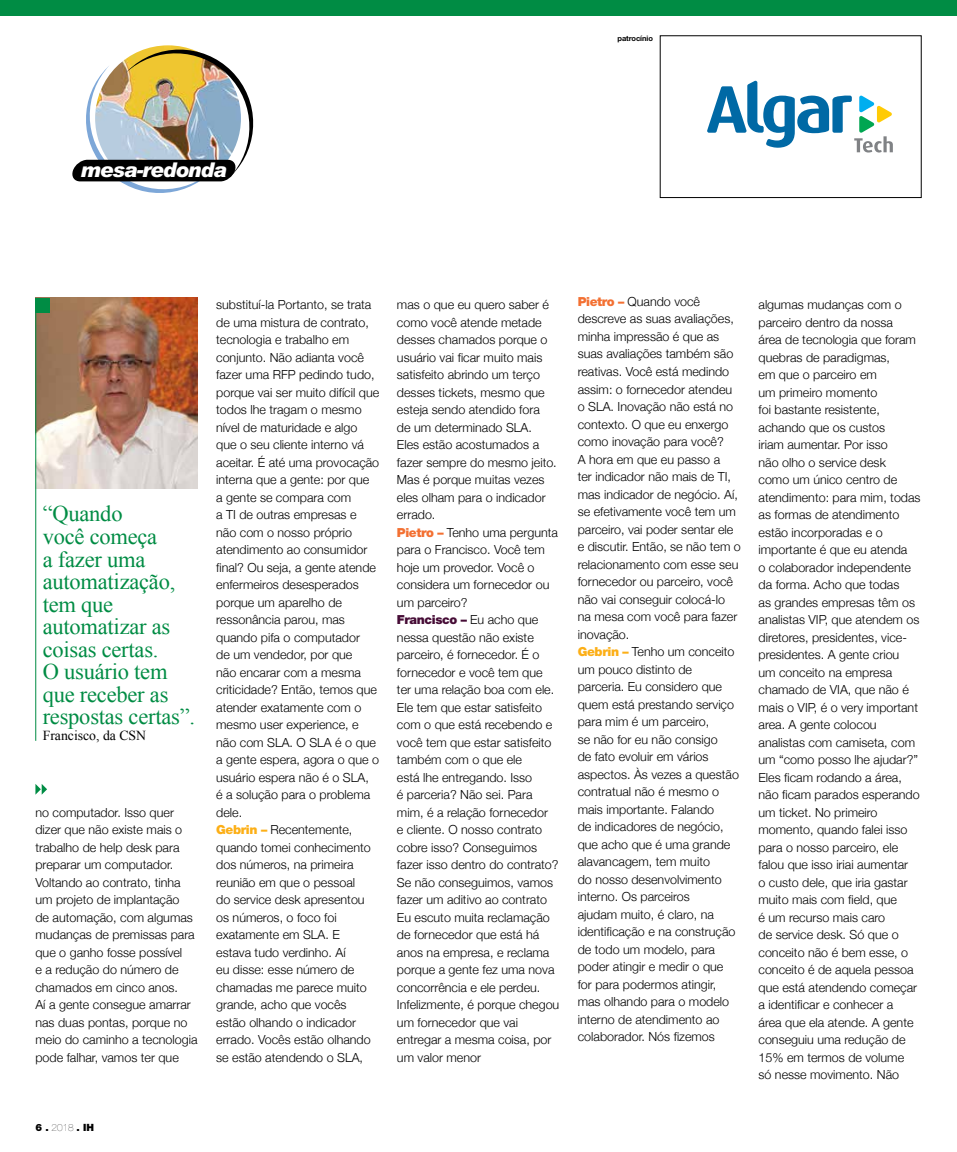
<style>
.page{position:relative;width:957px;height:1152px;background:#fff}
.page>*{position:absolute;margin:0;border:0;box-sizing:border-box;transform-origin:0 0}
.t1{font:22.5px/22.5px "Times New Roman";letter-spacing:-.01em;color:#008c44}
.t2{font:italic 900 20.38px "Arial";letter-spacing:-.05em;color:#fff}
.t3{font:13.75px "Times New Roman";color:#000}
.t4{font:300 12.5px/17.5px "Helvetica Neue";color:#000}
.t5{font:900 12.5px "Helvetica Neue LT Std";letter-spacing:-.03em;color:#460c36}
.t6{font:900 10px "Helvetica Neue LT Std";color:#000}
.t7{font:700 7.5px "Helvetica Neue LT Std";letter-spacing:-.01em;color:#000}
.s1{font-family:"Helvetica Neue LT Std";font-weight:900;color:#fcaf17}
.s2{font-family:"Helvetica Neue LT Std";font-weight:900;color:#f37032}
.s3{font-family:"Helvetica Neue";font-weight:300;color:#000}
.s4{font-weight:200}
</style>
<div class="page">
<img style="left:72px;top:45px;width:181px;height:148px">
<img style="left:36px;top:298px;width:161px;height:190px">
<hr style="left:35px;top:298px;width:1px;height:443px;background:#008c44">
<div style="left:36px;top:298px;width:14px;height:14px;background:#008c44"></div>
<svg style="left:35px;top:784px;width:12px;height:10px"></svg>
<div style="left:0;top:0;width:957px;height:15px;background:#008c44"></div>
<div style="left:660px;top:35px;width:261px;height:163px;border:1px solid #000"></div>
<svg style="left:707px;top:81px;width:186px;height:71px"></svg>
<h2 class="t2" style="left:81px;top:157px;width:147px">mesa-redonda</h2>
<p class="t7" style="left:617px;top:33px;width:37px">patrocínio</p>
<h1 class="t1" style="left:43px;top:502px;width:154px">“Quando<br>você começa<br>a fazer uma automatização, tem que automatizar as coisas certas.<br>O usuário tem que receber as respostas certas”.</h1>
<p class="t3" style="left:43px;top:726px;width:105px">Francisco, da CSN</p>
<p class="t4" style="left:35px;top:802px;width:164px">no computador. Isso quer dizer que não existe mais o trabalho de help desk para preparar um computador.<br>Voltando ao contrato, tinha um projeto de implantação<br>de automação, com algumas mudanças de premissas para que o ganho fosse possível<br>e a redução do número de chamados em cinco anos.<br>Aí a gente consegue amarrar nas duas pontas, porque no meio do caminho a tecnologia pode falhar, vamos ter que</p>
<p class="t4" style="left:216px;top:295px;width:165px">substituí-la Portanto, se trata de uma mistura de contrato, tecnologia e trabalho em conjunto. Não adianta você fazer uma RFP pedindo tudo, porque vai ser muito difícil que todos lhe tragam o mesmo nível de maturidade e algo que o seu cliente interno vá aceitar. É até uma provocação interna que a gente: por que<br>a gente se compara com<br>a TI de outras empresas e não com o nosso próprio atendimento ao consumidor final? Ou seja, a gente atende enfermeiros desesperados porque um aparelho de ressonância parou, mas quando pifa o computador<br>de um vendedor, por que<br>não encarar com a mesma criticidade? Então, temos que atender exatamente com o mesmo user experience, e não com SLA. O SLA é o que a gente espera, agora o que o usuário espera não é o SLA,<br>é a solução para o problema dele.<br><span class="s1">Gebrin –</span> Recentemente, quando tomei conhecimento dos números, na primeira reunião em que o pessoal<br>do service desk apresentou os números, o foco foi exatamente em SLA. E<br>estava tudo verdinho. Aí<br>eu disse: esse número de chamadas me parece muito grande, acho que vocês estão olhando o indicador errado. Vocês estão olhando se estão atendendo o SLA,</p>
<p class="t4" style="left:397px;top:295px;width:162px">mas o que eu quero saber é como você atende metade desses chamados porque o usuário vai ficar muito mais satisfeito abrindo um terço desses tickets, mesmo que esteja sendo atendido fora<br>de um determinado SLA.<br>Eles estão acostumados a fazer sempre do mesmo jeito.<br>Mas é porque muitas vezes eles olham para o indicador errado.<br><span class="s2">Pietro –</span> Tenho uma pergunta para o Francisco. Você tem hoje um provedor. Você o considera um fornecedor ou um parceiro?</p>
<p class="t5" style="left:397px;top:612px;width:143px">Francisco – <span class="s3">Eu acho que</span></p>
<p class="t4" style="left:397px;top:627px;width:164px">nessa questão não existe parceiro, é fornecedor. É o fornecedor e você tem que ter uma relação boa com ele.<br>Ele tem que estar satisfeito com o que está recebendo e você tem que estar satisfeito também com o que ele<br>está lhe entregando. Isso<br>é parceria? Não sei. Para mim, é a relação fornecedor<br>e cliente. O nosso contrato cobre isso? Conseguimos fazer isso dentro do contrato?<br>Se não conseguimos, vamos fazer um aditivo ao contrato<br>Eu escuto muita reclamação de fornecedor que está há anos na empresa, e reclama porque a gente fez uma nova concorrência e ele perdeu.<br>Infelizmente, é porque chegou um fornecedor que vai entregar a mesma coisa, por um valor menor</p>
<p class="t6" style="left:35px;top:1122px;width:60px">6 . <span class="s4">2018</span> . IH</p>
<p class="t4" style="left:578px;top:292px;width:165px"><span class="s2">Pietro –</span> Quando você descreve as suas avaliações, minha impressão é que as suas avaliações também são reativas. Você está medindo assim: o fornecedor atendeu o SLA. Inovação não está no contexto. O que eu enxergo como inovação para você?<br>A hora em que eu passo a<br>ter indicador não mais de TI, mas indicador de negócio. Aí, se efetivamente você tem um parceiro, vai poder sentar ele e discutir. Então, se não tem o relacionamento com esse seu fornecedor ou parceiro, você não vai conseguir colocá-lo na mesa com você para fazer inovação.<br><span class="s1">Gebrin –</span> Tenho um conceito um pouco distinto de parceria. Eu considero que quem está prestando serviço para mim é um parceiro,<br>se não for eu não consigo<br>de fato evoluir em vários aspectos. Às vezes a questão contratual não é mesmo o mais importante. Falando<br>de indicadores de negócio, que acho que é uma grande alavancagem, tem muito<br>do nosso desenvolvimento interno. Os parceiros<br>ajudam muito, é claro, na identificação e na construção de todo um modelo, para poder atingir e medir o que<br>for para podermos atingir, mas olhando para o modelo interno de atendimento ao colaborador. Nós fizemos</p>
<p class="t4" style="left:758px;top:295px;width:164px">algumas mudanças com o parceiro dentro da nossa<br>área de tecnologia que foram quebras de paradigmas,<br>em que o parceiro em<br>um primeiro momento<br>foi bastante resistente, achando que os custos<br>iriam aumentar. Por isso<br>não olho o service desk<br>como um único centro de atendimento: para mim, todas as formas de atendimento estão incorporadas e o importante é que eu atenda<br>o colaborador independente da forma. Acho que todas<br>as grandes empresas têm os analistas VIP, que atendem os diretores, presidentes, vice&shy;presidentes. A gente criou<br>um conceito na empresa chamado de VIA, que não é mais o VIP, é o very important area. A gente colocou analistas com camiseta, com um “como posso lhe ajudar?”<br>Eles ficam rodando a área, não ficam parados esperando um ticket. No primeiro momento, quando falei isso para o nosso parceiro, ele falou que isso iriai aumentar<br>o custo dele, que iria gastar muito mais com field, que<br>é um recurso mais caro<br>de service desk. Só que o conceito não é bem esse, o conceito é de aquela pessoa que está atendendo começar a identificar e conhecer a<br>área que ela atende. A gente conseguiu uma redução de<br>15% em termos de volume<br>só nesse movimento. Não</p>
</div>
